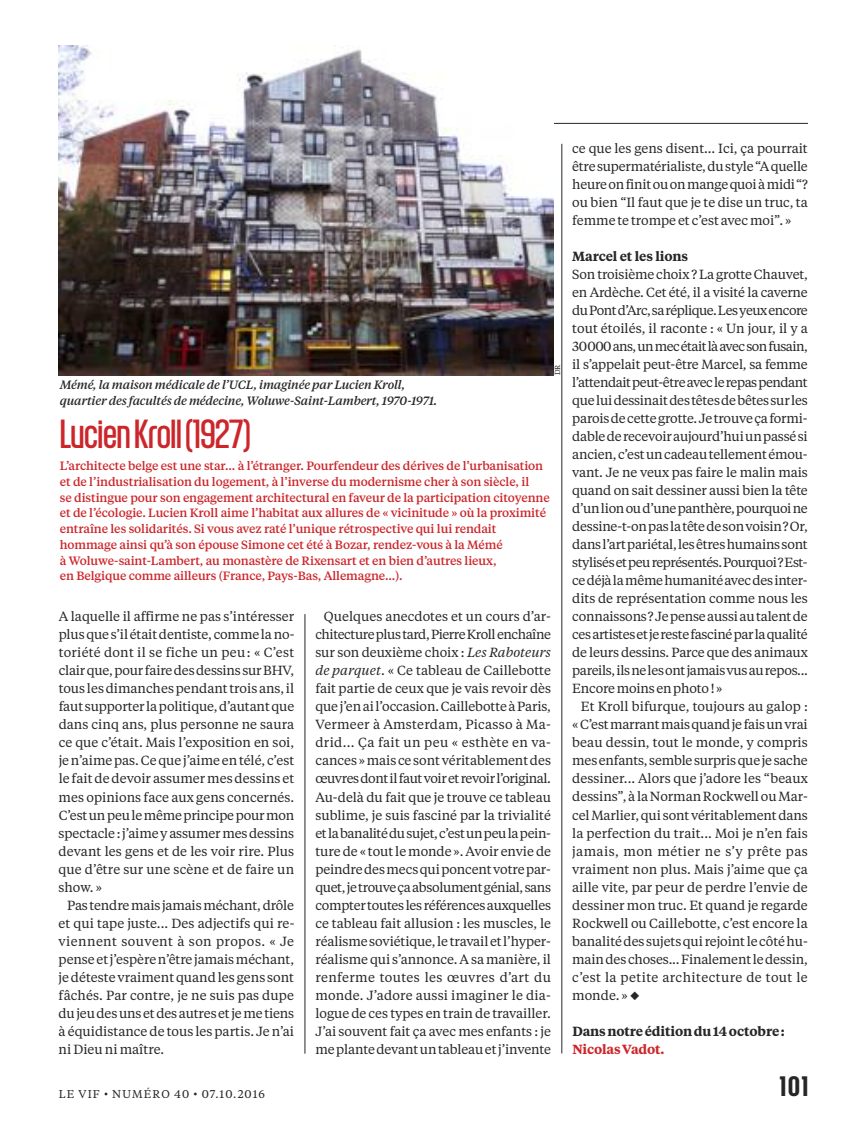
<style>
.page{position:relative;width:859px;height:1136px;background:#fff}
.page>*{position:absolute;margin:0;border:0;box-sizing:border-box;transform-origin:0 0}
.t1{font:39px "Kommissar";letter-spacing:-.01em;color:#cc262b}
.t2{font:500 27px "Kommissar";color:#272627}
.t3{font:13.2px/18px "Tiempos Text";color:#272627;text-align:justify}
.t4{font:600 13.2px "Tiempos Text";letter-spacing:-.01em;color:#272627}
.t5{font:600 13.2px "Tiempos Text";letter-spacing:-.01em;color:#cc262b}
.t6{font:500 12px/15.8px "Tiempos Text";letter-spacing:-.01em;color:#cc262b}
.t7{font:italic 500 12px/15.8px "Tiempos Text";letter-spacing:-.02em;color:#272627}
.t8{font:11.25px "Tiempos Text";letter-spacing:.1em;color:#272627}
.t9{font:7.5px "Tiempos Text";color:#272627}
.s1{font-style:italic}
</style>
<div class="page">
<hr style="left:562px;top:144px;width:1px;height:909px;background:#272627">
<hr style="left:305px;top:614px;width:1px;height:439px;background:#272627">
<hr style="left:59px;top:123px;width:749px;height:1px;background:#272627">
<img style="left:59px;top:45px;width:494px;height:330px">
<p class="t7" style="left:60px;top:376px;width:379px">Mémé, la maison médicale de l’UCL, imaginée par Lucien Kroll, quartier des facultés de médecine, Woluwe-Saint-Lambert, 1970-1971.</p>
<p class="t9" style="left:552px;top:375px;width:13px;rotate:-90deg">DR</p>
<h1 class="t1" style="left:60px;top:408px;width:193px">LucienKroll(1927)</h1>
<p class="t6" style="left:60px;top:457px;width:491px">L’architecte belge est une star... à l’étranger. Pourfendeur des dérives de l’urbanisation et de l’industrialisation du logement, à l’inverse du modernisme cher à son siècle, il<br>se distingue pour son engagement architectural en faveur de la participation citoyenne et de l’écologie. Lucien Kroll aime l’habitat aux allures de « vicinitude » où la proximité entraîne les solidarités. Si vous avez raté l’unique rétrospective qui lui rendait hommage ainsi qu’à son épouse Simone cet été à Bozar, rendez-vous à la Mémé<br>à Woluwe-saint-Lambert, au monastère de Rixensart et en bien d’autres lieux,<br>en Belgique comme ailleurs (France, Pays-Bas, Allemagne...).</p>
<p class="t3" style="left:59px;top:607px;width:237px">A laquelle il affirme ne pas s’intéresser plusques’ilétaitdentiste,commelano&shy;toriété dont il se fiche un peu: « C’est clairque,pour fairedesdessins surBHV, tous lesdimanchespendanttroisans,il faut supporter lapolitique,d’autantque dans cinq ans, plus personne ne saura ce que c’était. Mais l’exposition en soi, jen’aimepas.Ceque j’aime entélé, c’est le faitdedevoir assumermesdessins et mes opinions face aux gens concernés.<br>C’estunpeulemêmeprincipepourmon spectacle:j’aimeyassumermesdessins devant les gens et de les voir rire. Plus que d’être sur une scène et de faire un show. »</p>
<p class="t3" style="left:59px;top:895px;width:237px;text-indent:9px">Pas tendremais jamaisméchant,drôle et qui tape juste... Des adjectifs qui re&shy;viennent souvent à son propos. « Je penseetj’espèren’êtrejamaisméchant, jedéteste vraimentquandles gens sont fâchés. Par contre, je ne suis pas dupe dujeudesunsetdesautresetjemetiens à équidistance de tous les partis. Je n’ai ni Dieu ni maître.</p>
<p class="t3" style="left:315px;top:607px;width:237px;text-indent:9px">Quelques anecdotes et un cours d’ar&shy;chitectureplustard,PierreKrollenchaîne sur son deuxième choix : <span class="s1">Les Raboteurs de parquet</span>. « Ce tableau de Caillebotte fait partie de ceux que je vais revoir dès quej’enail’occasion.CaillebotteàParis, Vermeer à Amsterdam, Picasso à Ma&shy;drid... Ça fait un peu « esthète en va&shy;cances »mais cesontvéritablementdes œuvresdontilfautvoiretrevoirl’original.<br>Au-delà du fait que je trouve ce tableau sublime, je suis fasciné par la trivialité etlabanalitédusujet,c’estunpeulapein&shy;ture de « tout le monde ». Avoir envie de peindredesmecsquiponcentvotrepar&shy;quet,jetrouveçaabsolumentgénial,sans compter touteslesréférencesauxquelles ce tableau fait allusion : les muscles, le réalismesoviétique,letravailetl’hyper&shy;réalisme qui s’annonce. A sa manière, il renferme toutes les œuvres d’art du monde. J’adore aussi imaginer le dia&shy;logue de ces types en train de travailler.<br>J’ai souvent fait ça avec mes enfants : je meplantedevantuntableauetj’invente</p>
<p class="t3" style="left:572px;top:139px;width:237px">ce que les gens disent... Ici, ça pourrait êtresupermatérialiste,dustyle“Aquelle heureonfinitouonmangequoiàmidi“? ou bien “Il faut que je te dise un truc, ta femme te trompe et c’est avecmoi”. »</p>
<p class="t4" style="left:572px;top:247px;width:117px">Marcel et les lions</p>
<p class="t3" style="left:572px;top:265px;width:237px">Son troisième choix ? La grotte Chauvet, en Ardèche. Cet été, il a visité la caverne duPontd’Arc,saréplique.Lesyeuxencore tout étoilés, il raconte : « Un jour, il y a 30000ans,unmecétaitlàavecsonfusain, il s’appelait peut-être Marcel, sa femme l’attendaitpeut-êtreaveclerepaspendant queluidessinaitdestêtesdebêtessurles paroisdecettegrotte.Jetrouveçaformi&shy;dablederecevoiraujourd’huiunpassési ancien,c’estuncadeautellementémou&shy;vant. Je ne veux pas faire le malin mais quand on sait dessiner aussi bien la tête d’unlionoud’unepanthère,pourquoine dessine-t-onpaslatêtedesonvoisin?Or, dansl’artpariétal,lesêtreshumainssont stylisésetpeureprésentés.Pourquoi?Est&shy;cedéjàlamêmehumanitéavecdesinter&shy;dits de représentation comme nous les connaissons?Jepenseaussiautalentde cesartistesetjerestefascinéparlaqualité de leurs dessins. Parce que des animaux pareils,ilsnelesontjamaisvusaurepos...<br>Encoremoinsenphoto! »</p>
<p class="t3" style="left:572px;top:697px;width:237px;text-indent:9px">Et Kroll bifurque, toujours au galop : «C’estmarrantmaisquandjefaisunvrai beau dessin, tout le monde, y compris mesenfants, semblesurprisquejesache dessiner... Alors que j’adore les “beaux dessins”,àlaNormanRockwellouMar&shy;celMarlier,qui sontvéritablementdans la perfection du trait... Moi je n’en fais jamais, mon métier ne s’y prête pas vraiment non plus. Mais j’aime que ça aille vite, par peur de perdre l’envie de dessiner mon truc. Et quand je regarde Rockwell ou Caillebotte, c’est encore la banalitédes sujetsqui rejointlecôtéhu&shy;maindeschoses...Finalementledessin, c’est la petite architecture de tout le monde. » ◆</p>
<p class="t4" style="left:572px;top:1021px;width:214px">Dansnotreéditiondu14octobre:</p>
<p class="t5" style="left:572px;top:1039px;width:94px">NicolasVadot.</p>
<p class="t8" style="left:59px;top:1086px;width:208px">LE VIF • NUMÉRO 40 • 07.10.2016</p>
<h2 class="t2" style="left:780px;top:1067px;width:30px">101</h2>
</div>
